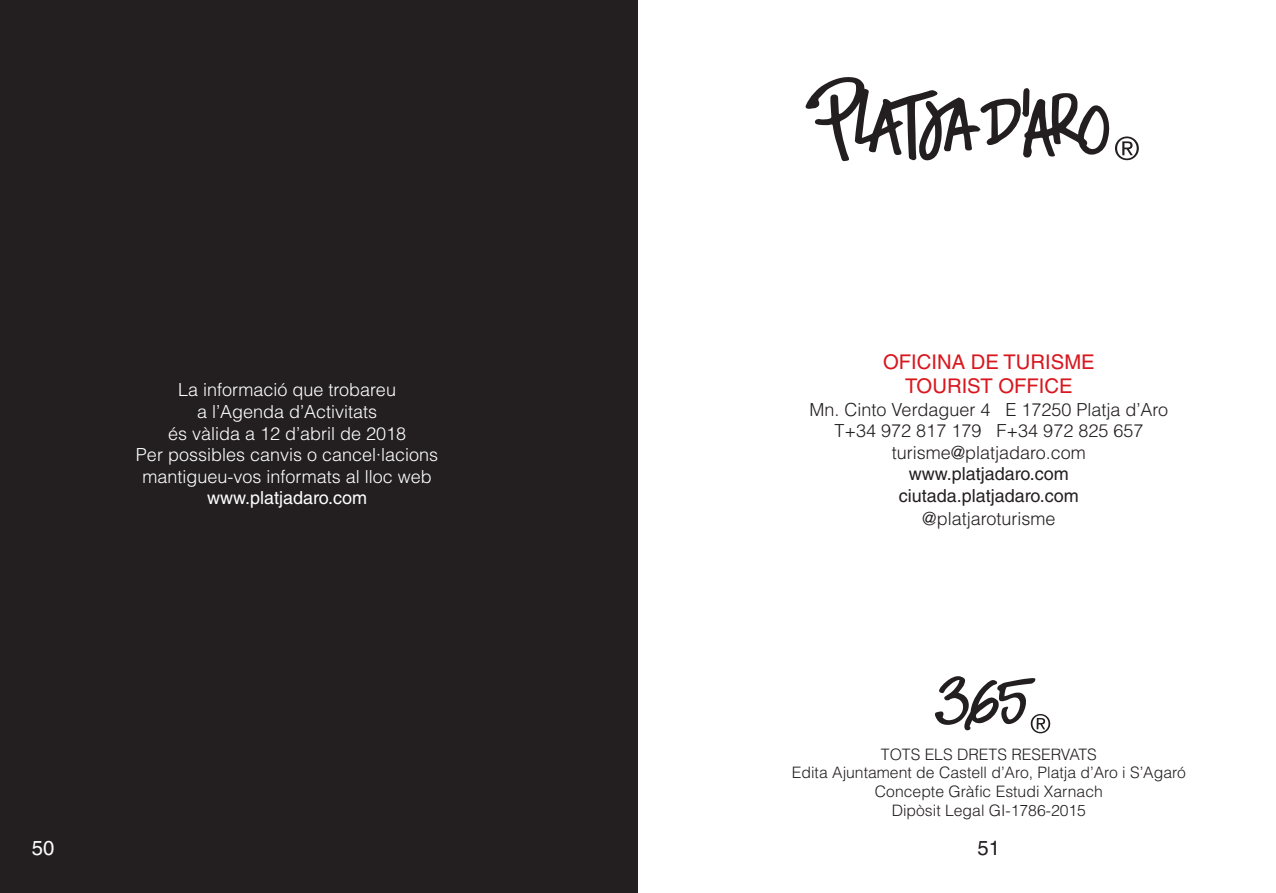
<style>
.page{position:relative;width:1276px;height:893px;background:#fff}
.page>*{position:absolute;margin:0;border:0;box-sizing:border-box;transform-origin:0 0}
.t1{font:20.25px/24.3px "Helvetica LT Std";color:#d8171f;text-align:center}
.t2{font:20.25px "Helvetica LT Std";color:#fff}
.t3{font:20.25px "Helvetica LT Std";color:#231f20}
.t4{font:300 18px/21.6px "Helvetica LT Std";color:#fff;text-align:center}
.t5{font:300 18px/21.6px "Helvetica LT Std";color:#231f20;text-align:center}
.t6{font:18px/21.6px "Helvetica LT Std";color:#231f20;text-align:center}
.t7{font:18px "Helvetica LT Std";color:#fff}
.t8{font:300 15.75px/18.9px "Helvetica LT Std";color:#231f20;text-align:center}
</style>
<div class="page">
<div style="left:0;top:0;width:638px;height:893px;background:#231f20"></div>
<svg style="left:805px;top:77px;width:333px;height:84px"></svg>
<svg style="left:935px;top:676px;width:115px;height:57px"></svg>
<p class="t4" style="left:136px;top:381px;width:304px">La informació que trobareu<br>a l’Agenda d’Activitats<br>és vàlida a 12 d’abril de 2018<br>Per possibles canvis o cancel·lacions mantigueu-vos informats al lloc web</p>
<p class="t7" style="left:207px;top:491px;width:161px">www.platjadaro.com</p>
<p class="t1" style="left:883px;top:351px;width:213px">OFICINA DE TURISME<br>TOURIST OFFICE</p>
<p class="t5" style="left:809px;top:400px;width:360px">Mn. Cinto Verdaguer 4 E 17250 Platja d’Aro<br>T+34 972 817 179 F+34 972 825 657 turisme@platjadaro.com</p>
<p class="t6" style="left:899px;top:465px;width:181px">www.platjadaro.com ciutada.platjadaro.com</p>
<p class="t5" style="left:922px;top:510px;width:135px">@platjaroturisme</p>
<p class="t8" style="left:792px;top:746px;width:395px">TOTS ELS DRETS RESERVATS<br>Edita Ajuntament de Castell d’Aro, Platja d’Aro i S’Agaró Concepte Gràfic Estudi Xarnach<br>Dipòsit Legal GI-1786-2015</p>
<p class="t2" style="left:32px;top:841px;width:24px">50</p>
<p class="t3" style="left:977px;top:841px;width:24px">51</p>
</div>
